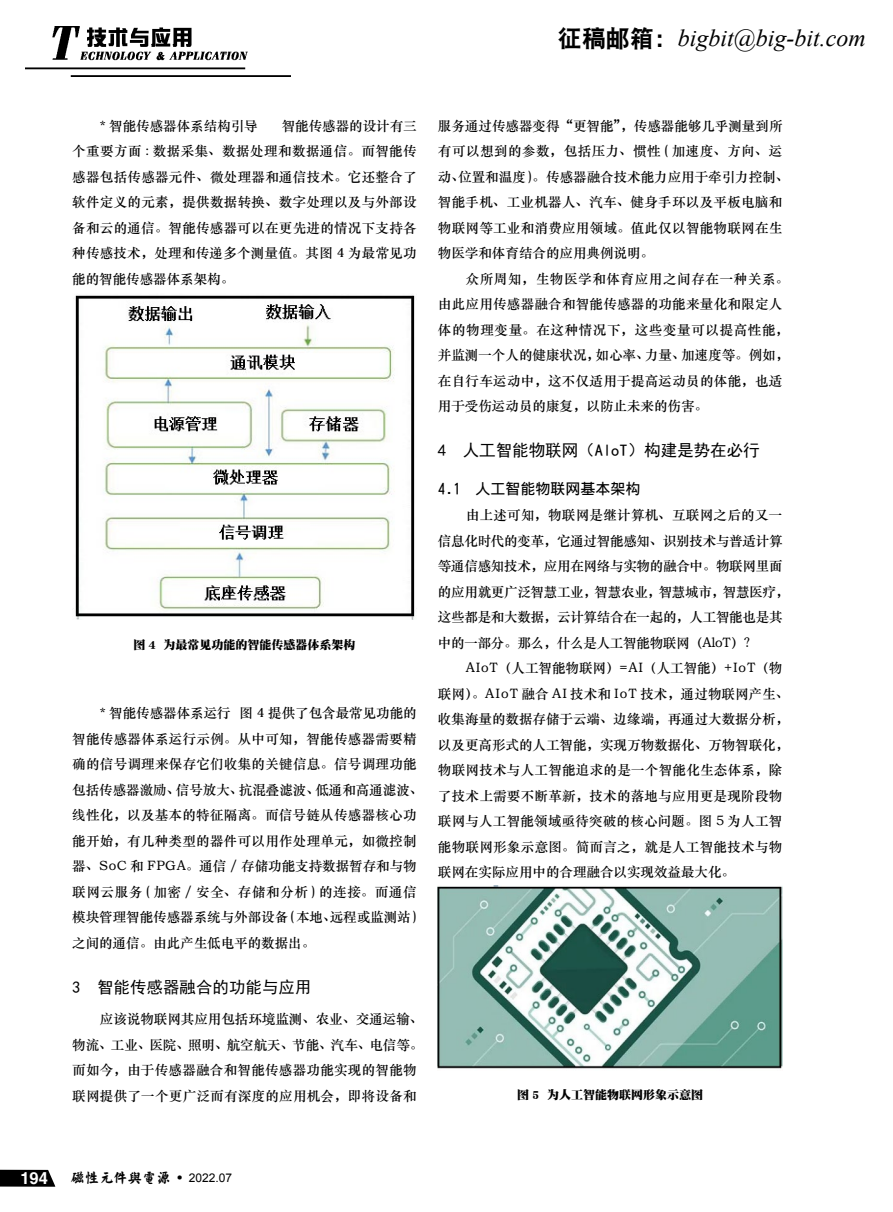
<style>
.page{position:relative;width:893px;height:1212px;background:#fff}
.page>*{position:absolute;margin:0;border:0;box-sizing:border-box;transform-origin:0 0}
.t1{font:italic 24px "Times New Roman";color:#000}
.t2{font:16.5px "Sim Hei";color:#000}
.t3{font:16.5px "CT Cu Hei SJ";color:#fff}
.t4{font:15px "DF Hei W5 A";color:#000}
.t5{font:14.4px "H Yx 4 gf";color:#000}
.t6{font:13.5px/25.5px "ST Zhongsong";letter-spacing:.02em;color:#000}
.t7{font:13.5px/25.5px "ST Zhongsong";letter-spacing:-.02em;color:#000}
.t8{font:13.5px "ST Zhongsong";color:#000}
.t9{font:12px "DFP Song W12";color:#000}
.s1{font-family:"DFP Hei W9";font-style:normal}
.s2{font-family:"Sim Sun";font-size:18px}
.s3{font-family:"Arial";font-size:12px}
</style>
<div class="page">
<div style="left:0;top:1170px;width:56px;height:17px;background:#000"></div>
<svg style="left:48px;top:1170px;width:8px;height:17px"></svg>
<img style="left:25px;top:27px;width:266px;height:50px">
<img style="left:75px;top:295px;width:340px;height:324px">
<img style="left:438px;top:886px;width:344px;height:183px">
<h1 class="t1" style="left:558px;top:22px;width:310px"><span class="s1">征稿邮箱：</span>bigbit@big-bit.com</h1>
<p class="t6" style="left:72px;top:112px;width:346px;text-align:justify;text-indent:209px">智能传感器的设计有三个重要方面 : 数据采集、数据处理和数据通信。而智能传感器包括传感器元件、微处理器和通信技术。它还整合了软件定义的元素，提供数据转换、数字处理以及与外部设备和云的通信。智能传感器可以在更先进的情况下支持各种传感技术，处理和传递多个测量值。其图 4 为最常见功能的智能传感器体系架构。</p>
<p class="t6" style="left:438px;top:112px;width:353px">服务通过传感器变得“更智能”，传感器能够几乎测量到所有可以想到的参数，包括压力、惯性 ( 加速度、方向、运动、位置和温度 )。 传感器融合技术能力应用于牵引力控制、智能手机、工业机器人、汽车、健身手环以及平板电脑和物联网等工业和消费应用领域。值此仅以智能物联网在生物医学和体育结合的应用典例说明。</p>
<p class="t8" style="left:100px;top:116px;width:159px">* 智能传感器体系结构引导</p>
<p class="t6" style="left:438px;top:265px;width:353px;text-indent:28px">众所周知，生物医学和体育应用之间存在一种关系。由此应用传感器融合和智能传感器的功能来量化和限定人体的物理变量。在这种情况下，这些变量可以提高性能，并监测一个人的健康状况，如心率、力量、加速度等。例如，在自行车运动中，这不仅适用于提高运动员的体能，也适用于受伤运动员的康复，以防止未来的伤害。</p>
<p class="t2" style="left:438px;top:442px;width:323px">4 人工智能物联网（AloT）构建是势在必行</p>
<p class="t4" style="left:438px;top:481px;width:204px">4.1 人工智能物联网基本架构</p>
<p class="t7" style="left:438px;top:502px;width:353px;text-indent:28px">由上述可知，物联网是继计算机、互联网之后的又一信息化时代的变革，它通过智能感知、识别技术与普适计算等通信感知技术，应用在网络与实物的融合中。物联网里面的应用就更广泛智慧工业，智慧农业，智慧城市，智慧医疗，这些都是和大数据，云计算结合在一起的，人工智能也是其中的一部分。那么，什么是人工智能物联网（AloT）？</p>
<p class="t6" style="left:438px;top:655px;width:353px;text-indent:28px">AIoT（人工智能物联网）=AI（人工智能）+IoT（物联网）。AIoT 融合 AI 技术和 IoT 技术，通过物联网产生、收集海量的数据存储于云端、边缘端，再通过大数据分析，以及更高形式的人工智能，实现万物数据化、万物智联化，物联网技术与人工智能追求的是一个智能化生态体系，除了技术上需要不断革新，技术的落地与应用更是现阶段物联网与人工智能领域亟待突破的核心问题。图 5 为人工智能物联网形象示意图。简而言之，就是人工智能技术与物联网在实际应用中的合理融合以实现效益最大化。</p>
<p class="t9" style="left:133px;top:638px;width:224px">图 4 为最常见功能的智能传感器体系架构</p>
<p class="t6" style="left:72px;top:700px;width:353px;text-indent:28px">* 智能传感器体系运行 图 4 提供了包含最常见功能的智能传感器体系运行示例。从中可知，智能传感器需要精确的信号调理来保存它们收集的关键信息。信号调理功能包括传感器激励、信号放大、抗混叠滤波、低通和高通滤波、线性化，以及基本的特征隔离。而信号链从传感器核心功能开始，有几种类型的器件可以用作处理单元，如微控制器、SoC 和 FPGA。通信 / 存储功能支持数据暂存和与物联网云服务 ( 加密 / 安全、存储和分析 ) 的连接。而通信模块管理智能传感器系统与外部设备(本地、远程或监测站)之间的通信。由此产生低电平的数据出。</p>
<p class="t2" style="left:72px;top:978px;width:241px">3 智能传感器融合的功能与应用</p>
<p class="t6" style="left:72px;top:1006px;width:353px;text-indent:28px">应该说物联网其应用包括环境监测、农业、交通运输、物流、工业、医院、照明、航空航天、节能、汽车、电信等。而如今，由于传感器融合和智能传感器功能实现的智能物联网提供了一个更广泛而有深度的应用机会，即将设备和</p>
<p class="t9" style="left:517px;top:1088px;width:188px">图 5 为人工智能物联网形象示意图</p>
<p class="t3" style="left:20px;top:1170px;width:29px">194</p>
<p class="t5" style="left:70px;top:1170px;width:163px">磁性元件与电源<span class="s2">·</span><span class="s3">2022.07</span></p>
</div>
